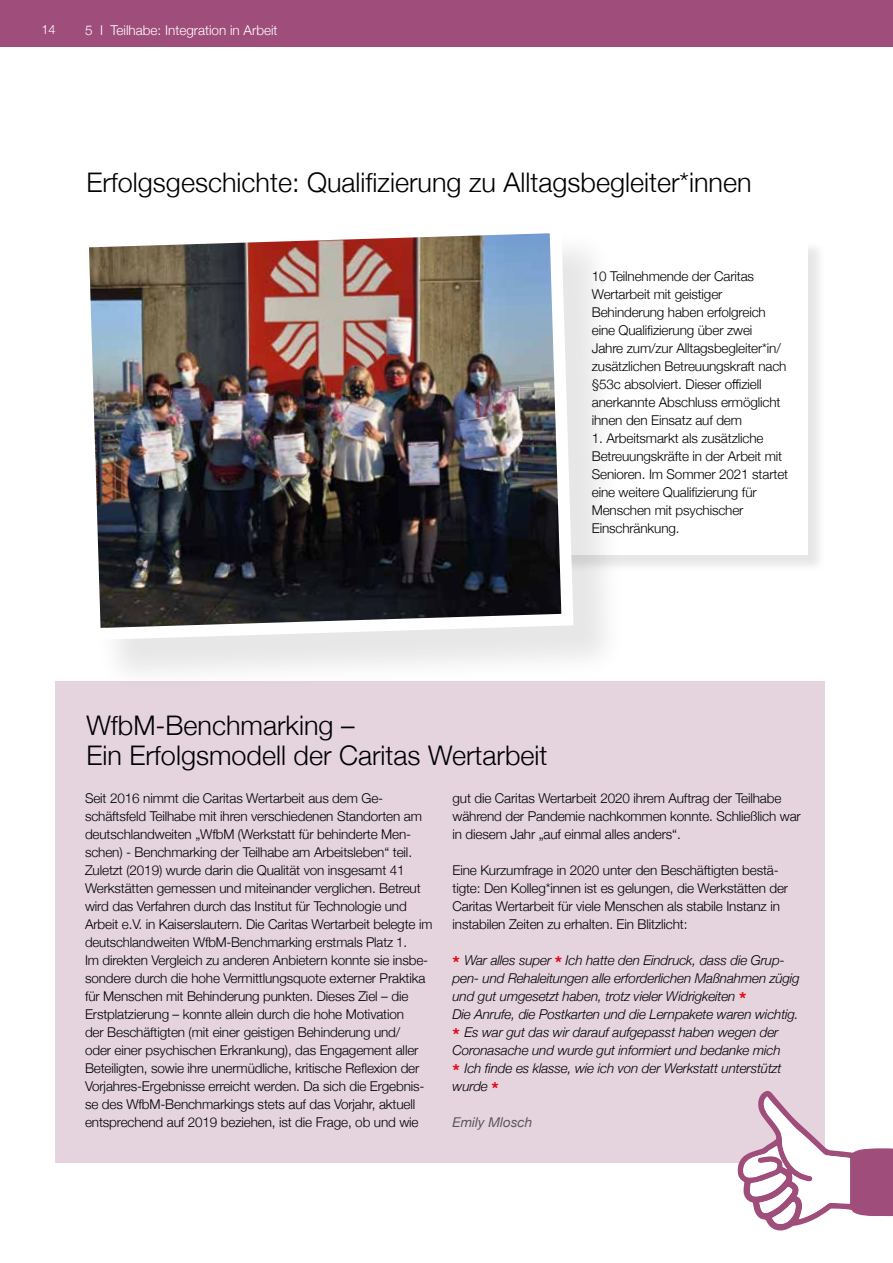
<style>
.page{position:relative;width:893px;height:1263px;background:#fff}
.page>*{position:absolute;margin:0;border:0;box-sizing:border-box;transform-origin:0 0}
.t1{font:300 27px/30px "Helvetica Neue";color:#000}
.t2{font:300 13.5px/18px "Helvetica Neue";letter-spacing:-.01em;color:#000}
.t3{font:italic 300 13.5px/18px "Helvetica Neue";letter-spacing:-.01em;color:#000}
.t4{font:300 13.5px "Helvetica Neue";color:#fff}
.t5{font:italic 13.5px "Helvetica Neue";color:#575756}
.t6{font:300 12.75px "Helvetica Neue";color:#fff}
.s1{font-weight:700;font-style:normal;font-size:18px;color:#e30613}
</style>
<div class="page">
<div style="left:521px;top:240px;width:306px;height:334px;background:#000;opacity:.1"></div>
<div style="left:519px;top:238px;width:289px;height:317px;background:#fff"></div>
<div style="left:55px;top:682px;width:770px;height:481px;background:#e5d3de"></div>
<div style="left:0;top:0;width:893px;height:47px;background:#9f4d7a"></div>
<div style="left:84px;top:228px;width:543px;height:466px;background:#000;opacity:.1"></div>
<img style="left:84px;top:228px;width:496px;height:418px">
<svg style="left:737px;top:1091px;width:156px;height:140px"></svg>
<p class="t6" style="left:41px;top:16px;width:16px">14</p>
<p class="t6" style="left:41px;top:19px;width:16px">14</p>
<p class="t4" style="left:85px;top:19px;width:194px">5 I Teilhabe: Integration in Arbeit</p>
<h1 class="t1" style="left:86px;top:166px;width:667px">Erfolgsgeschichte: Qualifizierung zu Alltagsbegleiter*innen</h1>
<p class="t2" style="left:592px;top:266px;width:196px">10 Teilnehmende der Caritas<br>Wertarbeit mit geistiger<br>Behinderung haben erfolgreich eine Qualifizierung über zwei<br>Jahre zum/zur Alltagsbegleiter*in/ zusätzlichen Betreuungskraft nach §53c absolviert. Dieser offiziell anerkannte Abschluss ermöglicht ihnen den Einsatz auf dem</p>
<p class="t2" style="left:592px;top:428px;width:198px">1. Arbeitsmarkt als zusätzliche<br>Betreuungskräfte in der Arbeit mit<br>Senioren. Im Sommer 2021 startet eine weitere Qualifizierung für<br>Menschen mit psychischer<br>Einschränkung.</p>
<h1 class="t1" style="left:86px;top:708px;width:463px">WfbM-Benchmarking –<br>Ein Erfolgsmodell der Caritas Wertarbeit</h1>
<p class="t2" style="left:85px;top:788px;width:349px">Seit 2016 nimmt die Caritas Wertarbeit aus dem Ge&shy;schäftsfeld Teilhabe mit ihren verschiedenen Standorten am deutschlandweiten „WfbM (Werkstatt für behinderte Men&shy;schen) - Benchmarking der Teilhabe am Arbeitsleben“ teil.<br>Zuletzt (2019) wurde darin die Qualität von insgesamt 41<br>Werkstätten gemessen und miteinander verglichen. Betreut wird das Verfahren durch das Institut für Technologie und Arbeit e.V. in Kaiserslautern. Die Caritas Wertarbeit belegte im deutschlandweiten WfbM-Benchmarking erstmals Platz 1.<br>Im direkten Vergleich zu anderen Anbietern konnte sie insbe&shy;sondere durch die hohe Vermittlungsquote externer Praktika für Menschen mit Behinderung punkten. Dieses Ziel – die Erstplatzierung – konnte allein durch die hohe Motivation<br>der Beschäftigten (mit einer geistigen Behinderung und/<br>oder einer psychischen Erkrankung), das Engagement aller Beteiligten, sowie ihre unermüdliche, kritische Reflexion der Vorjahres-Ergebnisse erreicht werden. Da sich die Ergebnis&shy;se des WfbM-Benchmarkings stets auf das Vorjahr, aktuell entsprechend auf 2019 beziehen, ist die Frage, ob und wie</p>
<p class="t2" style="left:452px;top:788px;width:350px">gut die Caritas Wertarbeit 2020 ihrem Auftrag der Teilhabe während der Pandemie nachkommen konnte. Schließlich war in diesem Jahr „auf einmal alles anders“.</p>
<p class="t2" style="left:452px;top:860px;width:337px">Eine Kurzumfrage in 2020 unter den Beschäftigten bestä&shy;tigte: Den Kolleg*innen ist es gelungen, die Werkstätten der Caritas Wertarbeit für viele Menschen als stabile Instanz in instabilen Zeiten zu erhalten. Ein Blitzlicht:</p>
<p class="t3" style="left:452px;top:950px;width:349px"><span class="s1">*</span> War alles super <span class="s1">*</span> Ich hatte den Eindruck, dass die Grup&shy;pen- und Rehaleitungen alle erforderlichen Maßnahmen zügig und gut umgesetzt haben, trotz vieler Widrigkeiten <span class="s1">*<br></span>Die Anrufe, die Postkarten und die Lernpakete waren wichtig. <span class="s1">*</span> Es war gut das wir darauf aufgepasst haben wegen der Coronasache und wurde gut informiert und bedanke mich<br><span class="s1">*</span> Ich finde es klasse, wie ich von der Werkstatt unterstützt wurde <span class="s1">*</span></p>
<p class="t5" style="left:452px;top:1112px;width:81px">Emily Mlosch</p>
</div>
